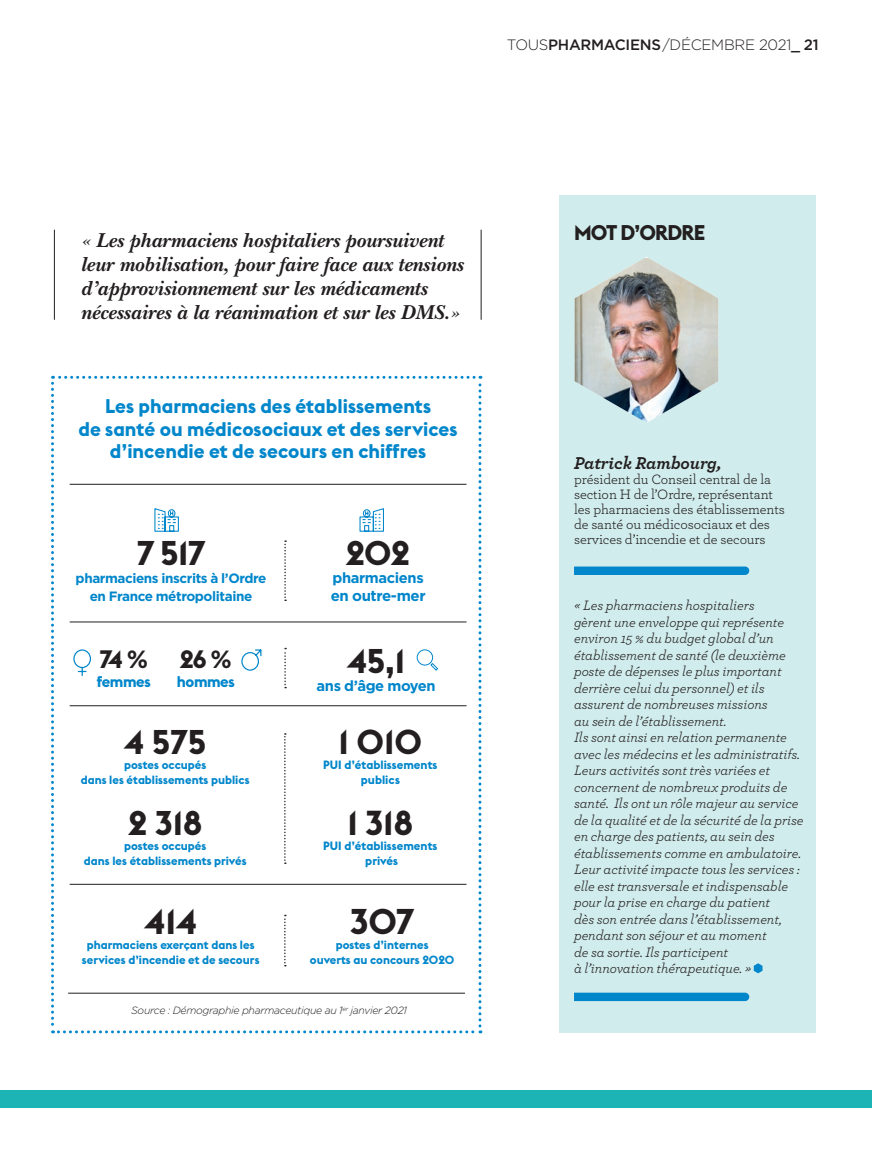
<style>
.page{position:relative;width:872px;height:1149px;background:#fff}
.page>*{position:absolute;margin:0;border:0;box-sizing:border-box;transform-origin:0 0}
.t1{font:700 35.25px "Euclid Flex";color:#231f20}
.t2{font:700 34.2px "Euclid Flex";color:#231f20}
.t3{font:700 33.75px "Euclid Flex";color:#231f20}
.t4{font:700 24.9px "Euclid Flex";color:#231f20}
.t5{font:italic 700 21px/24px "New Baskerville Std";color:#231f20}
.t6{font:700 21px "Euclid Flex";letter-spacing:-.04em;color:#231f20}
.t7{font:700 19.5px/22.5px "Euclid Flex";color:#0086cb;text-align:center}
.t8{font:italic 700 18px "Archer";letter-spacing:-.005em;color:#231f20}
.t9{font:700 15.3px "Euclid Flex";letter-spacing:-.03em;color:#0086cb}
.t10{font:300 15px "Gotham";letter-spacing:-.02em;color:#231f20}
.t11{font:700 15px "Gotham";letter-spacing:-.025em;color:#0086cb}
.t12{font:700 14.7px "Gotham";letter-spacing:-.025em;color:#0086cb}
.t13{font:italic 14.25px/16.5px "Archer";letter-spacing:-.005em;color:#231f20}
.t14{font:14.25px/15px "Archer";letter-spacing:-.005em;color:#231f20}
.t15{font:700 13.5px/18px "Gotham";letter-spacing:-.03em;color:#0086cb;text-align:center}
.t16{font:700 11.85px/14.9px "Euclid Flex";color:#0086cb;text-align:center}
.t17{font:700 11.7px/14.7px "Euclid Flex";color:#0086cb;text-align:center}
.t18{font:italic 300 10.5px "Gotham";letter-spacing:-.025em;color:#231f20}
.s1{font-weight:500}
.s2{font-family:"Gotham"}
</style>
<div class="page">
<div style="left:0;top:1090px;width:872px;height:17px;background:#1cb4b4"></div>
<hr style="left:54px;top:229px;width:1px;height:90px;background:#231f20">
<hr style="left:481px;top:229px;width:1px;height:90px;background:#231f20">
<div style="left:559px;top:196px;width:257px;height:836px;background:#d1ecec"></div>
<svg style="left:574px;top:566px;width:175px;height:8px"></svg>
<svg style="left:753px;top:963px;width:9px;height:9px"></svg>
<svg style="left:574px;top:992px;width:175px;height:8px"></svg>
<img style="left:574px;top:258px;width:144px;height:164px">
<svg style="left:51px;top:376px;width:430px;height:657px"></svg>
<p class="t10" style="left:507px;top:35px;width:313px">TOUS<span class="s1">PHARMACIENS</span> /DÉCEMBRE 2021<span class="s1">_ 21</span></p>
<h3 class="t5" style="left:81px;top:228px;width:384px">« Les pharmaciens hospitaliers poursuivent leur mobilisation, pour faire face aux tensions d’approvisionnement sur les médicaments nécessaires à la réanimation et sur les DMS.»</h3>
<h3 class="t7" style="left:78px;top:395px;width:381px">Les pharmaciens des établissements<br>de santé ou médicosociaux et des services d’incendie et de secours en chiffres</h3>
<h3 class="t3" style="left:137px;top:533px;width:70px">7 517</h3>
<p class="t15" style="left:76px;top:569px;width:192px">pharmaciens inscrits à l’Ordre en France métropolitaine</p>
<h3 class="t4" style="left:99px;top:644px;width:50px">74 <span class="s2">%</span></h3>
<p class="t9" style="left:97px;top:672px;width:55px">femmes</p>
<h3 class="t4" style="left:180px;top:644px;width:53px">26 <span class="s2">%</span></h3>
<p class="t9" style="left:177px;top:672px;width:59px">hommes</p>
<h3 class="t3" style="left:124px;top:722px;width:83px">4 575</h3>
<p class="t17" style="left:81px;top:757px;width:170px">postes occupés<br>dans les établissements publics</p>
<h3 class="t3" style="left:128px;top:803px;width:76px">2 318</h3>
<p class="t17" style="left:84px;top:838px;width:164px">postes occupés<br>dans les établissements privés</p>
<h1 class="t1" style="left:145px;top:901px;width:54px">414</h1>
<p class="t17" style="left:82px;top:937px;width:179px">pharmaciens exerçant dans les services d’incendie et de secours</p>
<h3 class="t3" style="left:346px;top:533px;width:66px">202</h3>
<p class="t12" style="left:332px;top:568px;width:93px">pharmaciens</p>
<p class="t11" style="left:331px;top:585px;width:96px">en outre-mer</p>
<h3 class="t3" style="left:347px;top:641px;width:59px">45,1</h3>
<p class="t12" style="left:316px;top:676px;width:121px">ans d’âge moyen</p>
<h2 class="t2" style="left:338px;top:722px;width:85px">1 010</h2>
<p class="t16" style="left:323px;top:757px;width:116px">PUI d’établissements publics</p>
<h2 class="t2" style="left:347px;top:803px;width:67px">1 318</h2>
<p class="t16" style="left:323px;top:838px;width:116px">PUI d’établissements privés</p>
<h1 class="t1" style="left:350px;top:901px;width:66px">307</h1>
<p class="t17" style="left:310px;top:937px;width:146px">postes d’internes<br>ouverts au concours 2020</p>
<p class="t18" style="left:131px;top:1003px;width:277px">Source : Démographie pharmaceutique au 1<sup>er</sup> janvier 2021</p>
<h3 class="t6" style="left:574px;top:221px;width:133px">MOT D’ORDRE</h3>
<p class="t8" style="left:574px;top:449px;width:149px">Patrick Rambourg,</p>
<p class="t14" style="left:574px;top:471px;width:212px">président du Conseil central de la section H de l’Ordre, représentant les pharmaciens des établissements de santé ou médicosociaux et des services d’incendie et de secours</p>
<p class="t13" style="left:574px;top:596px;width:231px">« Les pharmaciens hospitaliers<br>gèrent une enveloppe qui représente environ 15 % du budget global d’un établissement de santé (le deuxième poste de dépenses le plus important derrière celui du personnel) et ils assurent de nombreuses missions<br>au sein de l’établissement.<br>Ils sont ainsi en relation permanente avec les médecins et les administratifs.<br>Leurs activités sont très variées et concernent de nombreux produits de santé. Ils ont un rôle majeur au service de la qualité et de la sécurité de la prise en charge des patients, au sein des établissements comme en ambulatoire.<br>Leur activité impacte tous les services : elle est transversale et indispensable pour la prise en charge du patient<br>dès son entrée dans l’établissement, pendant son séjour et au moment<br>de sa sortie. Ils participent<br>à l’innovation thérapeutique. »</p>
</div>
